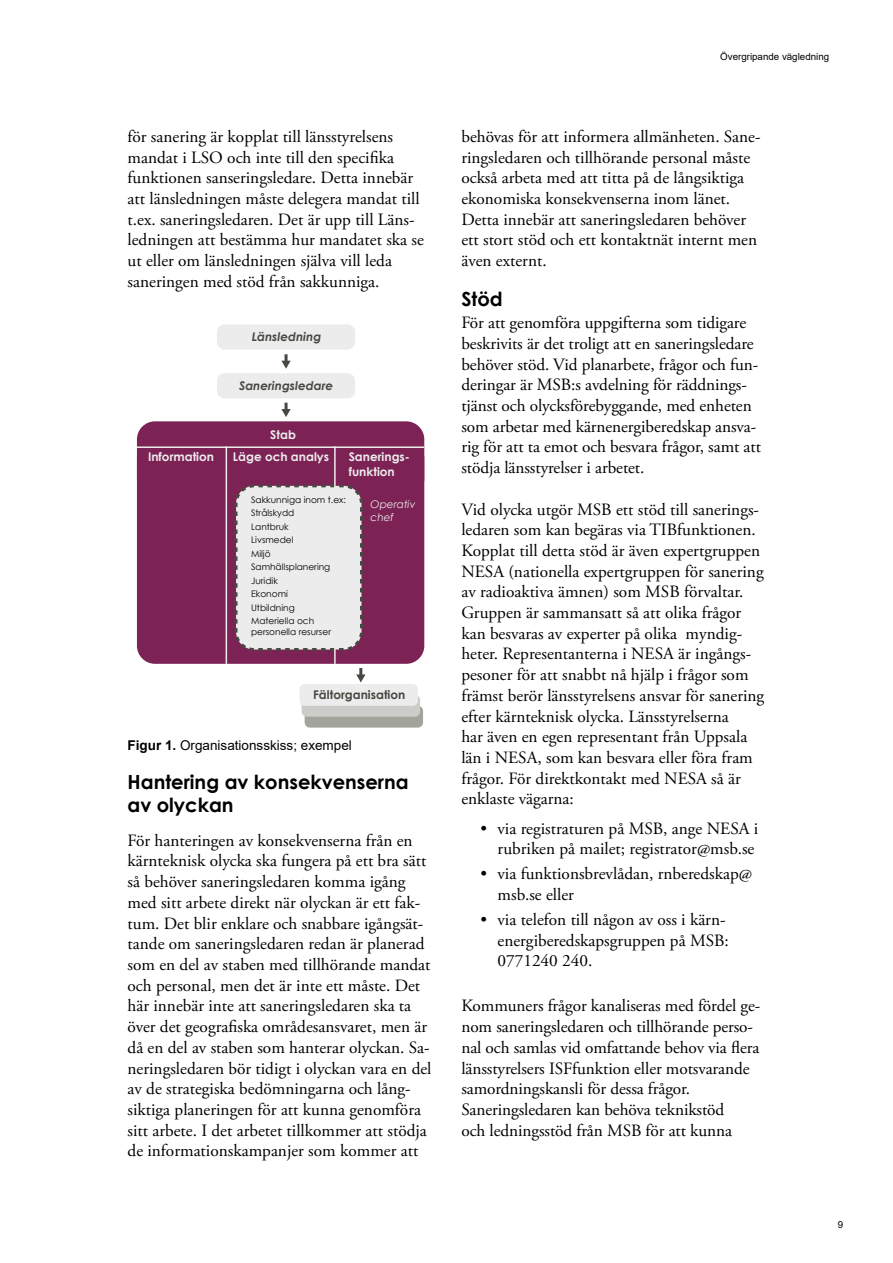
<style>
.page{position:relative;width:893px;height:1263px;background:#fff}
.page>*{position:absolute;margin:0;border:0;box-sizing:border-box;transform-origin:0 0}
.Underrubrik_H3{font:700 19.5px/22.5px "Century Gothic";color:#000}
.Brödtext_P_inget_avs{font:17.25px/20.7px "Adobe Garamond Pro";color:#000}
.Brödtext_P{font:17.25px/20.7px "Adobe Garamond Pro";color:#000}
.Punktlista{font:17.25px/20.7px "Adobe Garamond Pro";color:#000}
.Figurrubrik{font:13.5px "Arial";color:#000}
.t1{font:700 12px/14.4px "Century Gothic";color:#ececec}
.t2{font:italic 700 12px "Century Gothic";color:#464841}
.t3{font:700 12px "Century Gothic";color:#464841}
.t4{font:italic 10.5px/12.6px "Century Gothic";color:#ececec}
.t5{font:9.75px "Arial";color:#000}
.t6{font:9px/13.5px "Century Gothic";color:#000}
.s1{font-weight:700}
</style>
<div class="page">
<div style="left:305px;top:706px;width:118px;height:22px;background:#a2a39b;border-radius:5px"></div>
<div style="left:302px;top:695px;width:118px;height:22px;background:#cccdc9;border-radius:5px"></div>
<div style="left:137px;top:421px;width:287px;height:76px;background:#7d2254;border-radius:18px"></div>
<div style="left:137px;top:440px;width:287px;height:224px;background:#7d2254;border-radius:18px"></div>
<div style="left:236px;top:486px;width:125px;height:163px;background:#ececec;border-radius:18px"></div>
<div style="left:235px;top:484px;width:128px;height:167px;border:3px dashed #464841;border-radius:18px"></div>
<div style="left:217px;top:324px;width:138px;height:26px;background:#ececec;border-radius:8px"></div>
<hr style="left:226px;top:446px;width:1px;height:218px;background:#ececec">
<hr style="left:334px;top:446px;width:2px;height:218px;background:#ececec">
<hr style="left:137px;top:446px;width:287px;height:2px;background:#ececec">
<div style="left:300px;top:684px;width:118px;height:22px;background:#ececec;border-radius:5px"></div>
<svg style="left:356px;top:668px;width:9px;height:14px"></svg>
<svg style="left:281px;top:354px;width:10px;height:15px"></svg>
<div style="left:217px;top:373px;width:138px;height:25px;background:#ececec;border-radius:8px"></div>
<svg style="left:281px;top:403px;width:10px;height:14px"></svg>
<p class="Brödtext_P_inget_avs" style="left:128px;top:127px;width:298px">för sanering är kopplat till länsstyrelsens mandat i LSO och inte till den specifika funktionen sanseringsledare. Detta innebär att länsledningen måste delegera mandat till t.ex. saneringsledaren. Det är upp till Läns&shy;ledningen att bestämma hur mandatet ska se ut eller om länsledningen själva vill leda saneringen med stöd från sakkunniga.</p>
<p class="t2" style="left:252px;top:327px;width:71px">Länsledning</p>
<p class="t2" style="left:239px;top:376px;width:96px">Saneringsledare</p>
<p class="t1" style="left:270px;top:427px;width:27px">Stab</p>
<p class="t1" style="left:148px;top:449px;width:68px">Information</p>
<p class="t1" style="left:233px;top:449px;width:98px">Läge och analys</p>
<p class="t1" style="left:349px;top:449px;width:63px">Sanerings&shy;funktion</p>
<p class="t4" style="left:371px;top:498px;width:46px">Operativ chef</p>
<p class="t6" style="left:251px;top:493px;width:96px">Sakkunniga inom t.ex:<br>Strålskydd<br>Lantbruk<br>Livsmedel<br>Miljö<br>Samhällsplanering<br>Juridik<br>Ekonomi<br>Utbildning<br>Materiella och</p>
<p class="t6" style="left:251px;top:625px;width:81px">personella resurser</p>
<p class="t3" style="left:313px;top:685px;width:94px">Fältorganisation</p>
<h4 class="Figurrubrik" style="left:128px;top:736px;width:226px"><span class="s1">Figur 1.</span> Organisationsskiss; exempel</h4>
<h3 class="Underrubrik_H3" style="left:128px;top:770px;width:283px">Hantering av konsekvenserna av olyckan</h3>
<p class="Brödtext_P_inget_avs" style="left:128px;top:830px;width:305px">För hanteringen av konsekvenserna från en kärnteknisk olycka ska fungera på ett bra sätt så behöver saneringsledaren komma igång med sitt arbete direkt när olyckan är ett fak&shy;tum. Det blir enklare och snabbare igångsät&shy;tande om saneringsledaren redan är planerad som en del av staben med tillhörande mandat och personal, men det är inte ett måste. Det här innebär inte att saneringsledaren ska ta över det geografiska områdesansvaret, men är då en del av staben som hanterar olyckan. Sa&shy;neringsledaren bör tidigt i olyckan vara en del av de strategiska bedömningarna och lång&shy;siktiga planeringen för att kunna genomföra sitt arbete. I det arbetet tillkommer att stödja de informationskampanjer som kommer att</p>
<p class="t5" style="left:720px;top:49px;width:110px">Övergripande vägledning</p>
<p class="Brödtext_P_inget_avs" style="left:461px;top:127px;width:301px">behövas för att informera allmänheten. Sane&shy;ringsledaren och tillhörande personal måste också arbeta med att titta på de långsiktiga ekonomiska konsekvenserna inom länet.<br>Detta innebär att saneringsledaren behöver ett stort stöd och ett kontaktnät internt men även externt.</p>
<h3 class="Underrubrik_H3" style="left:461px;top:286px;width:43px">Stöd</h3>
<p class="Brödtext_P_inget_avs" style="left:461px;top:313px;width:301px">För att genomföra uppgifterna som tidigare beskrivits är det troligt att en saneringsledare behöver stöd. Vid planarbete, frågor och fun&shy;deringar är MSB:s avdelning för räddnings&shy;tjänst och olycksförebyggande, med enheten som arbetar med kärnenergiberedskap ansva&shy;rig för att ta emot och besvara frågor, samt att stödja länsstyrelser i arbetet.</p>
<p class="Brödtext_P" style="left:461px;top:499px;width:304px">Vid olycka utgör MSB ett stöd till sanerings&shy;ledaren som kan begäras via TIBfunktionen.<br>Kopplat till detta stöd är även expertgruppen NESA (nationella expertgruppen för sanering av radioaktiva ämnen) som MSB förvaltar.<br>Gruppen är sammansatt så att olika frågor kan besvaras av experter på olika myndig&shy;heter. Representanterna i NESA är ingångs&shy;pesoner för att snabbt nå hjälp i frågor som främst berör länsstyrelsens ansvar för sanering efter kärnteknisk olycka. Länsstyrelserna<br>har även en egen representant från Uppsala län i NESA, som kan besvara eller föra fram frågor. För direktkontakt med NESA så är enklaste vägarna:</p>
<p class="Punktlista" style="left:480px;top:818px;width:279px;text-align:right">• via registraturen på MSB, ange NESA i rubriken på mailet; registrator@msb.se</p>
<p class="Punktlista" style="left:497px;top:864px;width:256px;text-indent:-17px">• via funktionsbrevlådan, rnberedskap@ msb.se eller</p>
<p class="Punktlista" style="left:497px;top:910px;width:233px;text-indent:-17px">• via telefon till någon av oss i kärn&shy;energiberedskapsgruppen på MSB:<br>0771240 240.</p>
<p class="Brödtext_P_inget_avs" style="left:461px;top:996px;width:300px">Kommuners frågor kanaliseras med fördel ge&shy;nom saneringsledaren och tillhörande perso&shy;nal och samlas vid omfattande behov via flera länsstyrelsers ISFfunktion eller motsvarande samordningskansli för dessa frågor.</p>
<p class="Brödtext_P_inget_avs" style="left:461px;top:1100px;width:272px">Saneringsledaren kan behöva teknikstöd och ledningsstöd från MSB för att kunna</p>
<p class="t5" style="left:838px;top:1217px;width:7px">9</p>
</div>
